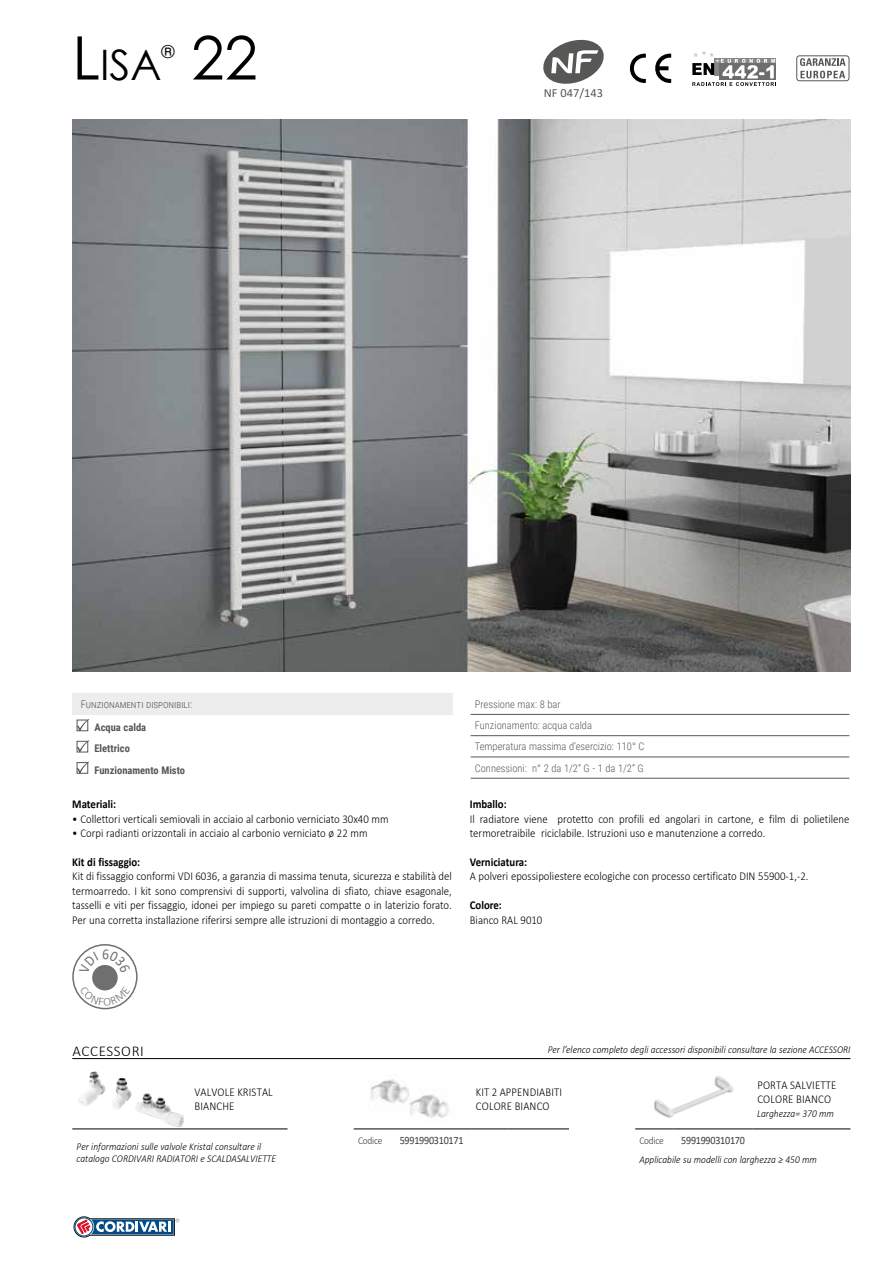
<style>
.page{position:relative;width:893px;height:1263px;background:#fff}
.page>*{position:absolute;margin:0;border:0;box-sizing:border-box;transform-origin:0 0}
.t1{font:60px "Century Gothic";color:#000}
.t2{font:42px "Century Gothic";color:#000}
.t3{font:17.55px "Century Gothic";color:#000}
.t4{font:300 15px "Calibri";letter-spacing:.04em;color:#000}
.t5{font:12.45px "Calibri";color:#575756}
.t6{font:300 12px/14.4px "Calibri";color:#000;scale:.9 1}
.t7{font:700 12px "Calibri";color:#000;scale:.9 1}
.t8{font:11.25px "Calibri";letter-spacing:-.025em;color:#3c3c3b;scale:.9 1}
.t9{font:italic 300 10.5px/12.6px "Calibri";color:#000;scale:.9 1}
.t10{font:300 10.5px/21.3px "Roboto Condensed";color:#575756}
.t11{font:700 10.5px/21.3px "Roboto Condensed";color:#575756}
.t12{font:300 10.5px "Calibri";letter-spacing:-.025em;color:#3c3c3b;scale:.9 1}
.s1{font-size:60px}
</style>
<div class="page">
<svg style="left:630px;top:53px;width:41px;height:30px"></svg>
<svg style="left:797px;top:56px;width:52px;height:25px"></svg>
<div style="left:797px;top:56px;width:52px;height:25px;border:1px solid #575756;border-radius:3px"></div>
<svg style="left:800px;top:58px;width:46px;height:20px"></svg>
<svg style="left:692px;top:51px;width:84px;height:35px"></svg>
<hr style="left:72px;top:1058px;width:778px;height:1px;background:#000">
<svg style="left:354px;top:1128px;width:215px;height:1px"></svg>
<hr style="left:354px;top:1129px;width:38px;height:1px;background:#000">
<hr style="left:392px;top:1129px;width:79px;height:1px;background:#000">
<hr style="left:471px;top:1129px;width:37px;height:1px;background:#000">
<hr style="left:508px;top:1129px;width:61px;height:1px;background:#000">
<img style="left:370px;top:1079px;width:79px;height:39px">
<svg style="left:635px;top:1128px;width:215px;height:1px"></svg>
<hr style="left:635px;top:1129px;width:38px;height:1px;background:#000">
<hr style="left:673px;top:1129px;width:80px;height:1px;background:#000">
<hr style="left:753px;top:1129px;width:37px;height:1px;background:#000">
<hr style="left:790px;top:1129px;width:60px;height:1px;background:#000">
<img style="left:654px;top:1076px;width:80px;height:42px">
<svg style="left:72px;top:1128px;width:216px;height:1px"></svg>
<hr style="left:72px;top:1129px;width:118px;height:1px;background:#000">
<hr style="left:190px;top:1129px;width:98px;height:1px;background:#000">
<img style="left:78px;top:1071px;width:54px;height:39px">
<img style="left:135px;top:1093px;width:49px;height:34px">
<hr style="left:471px;top:714px;width:378px;height:1px;background:#575756">
<hr style="left:471px;top:735px;width:378px;height:1px;background:#575756">
<hr style="left:471px;top:757px;width:378px;height:1px;background:#575756">
<hr style="left:471px;top:778px;width:378px;height:1px;background:#575756">
<div style="left:72px;top:693px;width:381px;height:21px;background:#ededed"></div>
<svg style="left:77px;top:719px;width:12px;height:12px"></svg>
<svg style="left:77px;top:740px;width:12px;height:12px"></svg>
<svg style="left:77px;top:761px;width:12px;height:13px"></svg>
<img style="left:72px;top:119px;width:778px;height:553px">
<div style="left:72px;top:944px;width:66px;height:65px;border:2px solid #706f6f;border-radius:50%"></div>
<div style="left:92px;top:965px;width:26px;height:25px;background:#706f6f;border-radius:50%"></div>
<svg style="left:543px;top:39px;width:61px;height:45px"></svg>
<svg style="left:74px;top:1216px;width:105px;height:21px"></svg>
<svg style="left:80px;top:986px;width:50px;height:19px"></svg>
<svg style="left:79px;top:949px;width:51px;height:25px"></svg>
<h2 class="t2" style="left:72px;top:35px;width:89px"><span class="s1">L</span>isa</h2>
<h3 class="t3" style="left:161px;top:39px;width:15px">®</h3>
<h1 class="t1" style="left:191px;top:16px;width:68px">22</h1>
<p class="t5" style="left:544px;top:84px;width:61px">NF 047/143</p>
<p class="t10" style="left:81px;top:693px;width:113px">Funzionamenti disponibili:</p>
<p class="t11" style="left:94px;top:716px;width:92px">Acqua calda<br>Elettrico<br>Funzionamento Misto</p>
<p class="t7" style="left:72px;top:796px;width:50px">Materiali:</p>
<p class="t6" style="left:72px;top:811px;width:353px">• Collettori verticali semiovali in acciaio al carbonio verniciato 30x40 mm</p>
<p class="t6" style="left:72px;top:826px;width:330px">• Corpi radianti orizzontali in acciaio al carbonio verniciato ø 22 mm</p>
<p class="t7" style="left:72px;top:854px;width:77px">Kit di fissaggio:</p>
<p class="t6" style="left:72px;top:869px;width:423px;text-align:justify">Kit di fissaggio conformi VDI 6036, a garanzia di massima tenuta, sicurezza e stabilità del termoarredo. I kit sono comprensivi di supporti, valvolina di sfiato, chiave esagonale, tasselli e viti per fissaggio, idonei per impiego su pareti compatte o in laterizio forato.<br>Per una corretta installazione riferirsi sempre alle istruzioni di montaggio a corredo.</p>
<p class="t10" style="left:475px;top:693px;width:171px">Pressione max: 8 bar<br>Funzionamento: acqua calda<br>Temperatura massima d’esercizio: 110° C<br>Connessioni: n° 2 da 1/2” G - 1 da 1/2” G</p>
<p class="t7" style="left:470px;top:796px;width:43px">Imballo:</p>
<p class="t6" style="left:470px;top:811px;width:423px">Il radiatore viene protetto con profili ed angolari in cartone, e film di polietilene termoretraibile riciclabile. Istruzioni uso e manutenzione a corredo.</p>
<p class="t7" style="left:470px;top:854px;width:65px">Verniciatura:</p>
<p class="t6" style="left:470px;top:869px;width:378px">A polveri epossipoliestere ecologiche con processo certificato DIN 55900-1,-2.</p>
<p class="t7" style="left:470px;top:897px;width:37px">Colore:</p>
<p class="t6" style="left:470px;top:912px;width:82px">Bianco RAL 9010</p>
<p class="t4" style="left:73px;top:1042px;width:73px">ACCESSORI</p>
<p class="t9" style="left:548px;top:1043px;width:338px">Per l’elenco completo degli accessori disponibili consultare la sezione ACCESSORI</p>
<p class="t6" style="left:194px;top:1084px;width:89px">VALVOLE KRISTAL<br>BIANCHE</p>
<p class="t9" style="left:77px;top:1140px;width:223px">Per informazioni sulle valvole Kristal consultare il catalogo CORDIVARI RADIATORI e SCALDASALVIETTE</p>
<p class="t12" style="left:358px;top:1134px;width:29px">Codice</p>
<p class="t8" style="left:400px;top:1132px;width:72px">5991990310171</p>
<p class="t6" style="left:476px;top:1084px;width:97px">KIT 2 APPENDIABITI<br>COLORE BIANCO</p>
<p class="t6" style="left:757px;top:1077px;width:89px">PORTA SALVIETTE<br>COLORE BIANCO</p>
<p class="t9" style="left:757px;top:1107px;width:87px">Larghezza= 370 mm</p>
<p class="t12" style="left:639px;top:1134px;width:29px">Codice</p>
<p class="t8" style="left:681px;top:1132px;width:72px">5991990310170</p>
<p class="t9" style="left:639px;top:1153px;width:199px">Applicabile su modelli con larghezza ≥ 450 mm</p>
</div>
